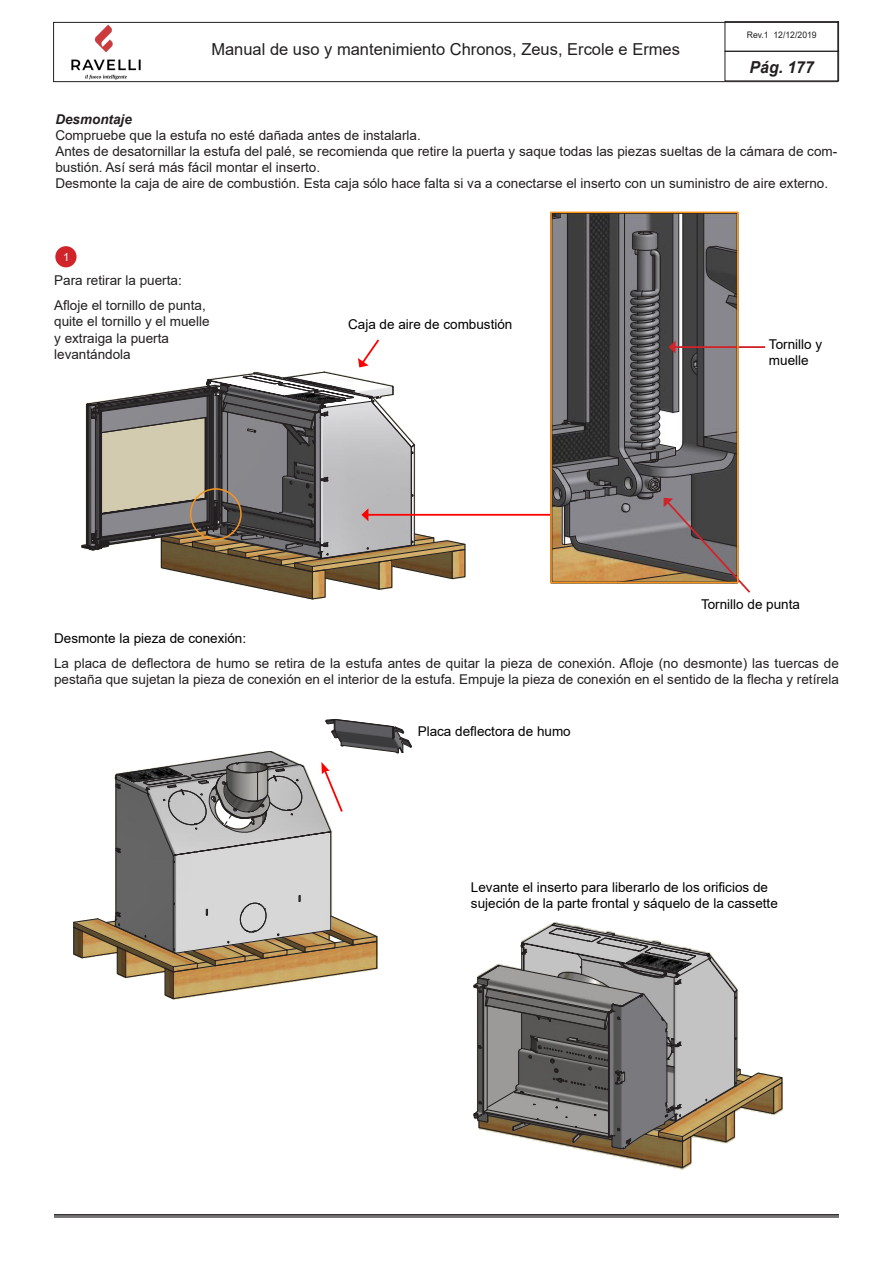
<style>
.page{position:relative;width:893px;height:1263px;background:#fff}
.page>*{position:absolute;margin:0;border:0;box-sizing:border-box;transform-origin:0 0}
.t1{font:17.85px "Arial";letter-spacing:-.005em;color:#000}
.t2{font:16.5px "Arial";color:#231f20}
.t3{font:italic 700 16.5px "Arial";color:#231f20;scale:.96 1}
.t4{font:14.4px "Arial";color:#000}
.Brødtekst{font:13.5px/16.2px "Arial";color:#231f20}
.Brødtekst_medium{font:13.5px/16.2px "Arial";color:#000}
.t5{font:italic 700 13.5px "Arial";color:#231f20}
.Brødtekst_medium-2{font:11.25px "Arial";color:#fff}
.t6{font:9px "Arial";color:#231f20;scale:.96 1}
</style>
<div class="page">
<hr style="left:54px;top:1214px;width:785px;height:1px;background:#231f20">
<hr style="left:54px;top:1215px;width:785px;height:1px;background:#231f20">
<hr style="left:54px;top:1217px;width:785px;height:1px;background:#231f20">
<div style="left:53px;top:22px;width:785px;height:60px;border:1px solid #231f20"></div>
<div style="left:725px;top:21px;width:114px;height:31px;border:1px solid #231f20"></div>
<img style="left:54px;top:22px;width:104px;height:61px">
<hr style="left:367px;top:514px;width:276px;height:2px;background:#f00">
<hr style="left:674px;top:346px;width:91px;height:2px;background:#d1232a">
<svg style="left:550px;top:211px;width:202px;height:382px;background:#74706f"></svg>
<div style="left:550px;top:212px;width:188px;height:371px;border:2px solid #f7931d"></div>
<svg style="left:82px;top:339px;width:383px;height:260px"></svg>
<div style="left:55px;top:246px;width:22px;height:21px;background:#d1232a;border-radius:50%"></div>
<svg style="left:473px;top:922px;width:310px;height:248px"></svg>
<svg style="left:73px;top:718px;width:339px;height:281px"></svg>
<p class="t2" style="left:211px;top:37px;width:470px">Manual de uso y mantenimiento Chronos, Zeus, Ercole e Ermes</p>
<p class="t6" style="left:747px;top:28px;width:74px">Rev.1 12/12/2019</p>
<p class="t3" style="left:750px;top:56px;width:68px">Pág. 177</p>
<p class="t5" style="left:55px;top:110px;width:78px">Desmontaje</p>
<p class="Brødtekst" style="left:55px;top:127px;width:367px">Compruebe que la estufa no esté dañada antes de instalarla.</p>
<p class="Brødtekst" style="left:55px;top:143px;width:783px">Antes de desatornillar la estufa del palé, se recomienda que retire la puerta y saque todas las piezas sueltas de la cámara de com&shy;bustión. Así será más fácil montar el inserto.</p>
<p class="Brødtekst" style="left:55px;top:176px;width:774px">Desmonte la caja de aire de combustión. Esta caja sólo hace falta si va a conectarse el inserto con un suministro de aire externo.</p>
<p class="Brødtekst_medium-2" style="left:63px;top:249px;width:8px">1</p>
<p class="Brødtekst" style="left:54px;top:272px;width:129px">Para retirar la puerta:</p>
<p class="Brødtekst" style="left:54px;top:297px;width:157px">Afloje el tornillo de punta, quite el tornillo y el muelle y extraiga la puerta levantándola</p>
<p class="Brødtekst_medium" style="left:348px;top:316px;width:166px">Caja de aire de combustión</p>
<p class="Brødtekst_medium" style="left:769px;top:336px;width:55px">Tornillo y muelle</p>
<p class="Brødtekst_medium" style="left:701px;top:596px;width:101px">Tornillo de punta</p>
<p class="Brødtekst_medium" style="left:54px;top:630px;width:194px">Desmonte la pieza de conexión:</p>
<p class="Brødtekst" style="left:54px;top:655px;width:786px">La placa de deflectora de humo se retira de la estufa antes de quitar la pieza de conexión. Afloje (no desmonte) las tuercas de pestaña que sujetan la pieza de conexión en el interior de la estufa. Empuje la pieza de conexión en el sentido de la flecha y retírela</p>
<p class="Brødtekst_medium" style="left:418px;top:723px;width:155px">Placa deflectora de humo</p>
<p class="t4" style="left:438px;top:731px;width:46px">EMNE:</p>
<p class="t1" style="left:505px;top:727px;width:126px">Afmontage låge</p>
<p class="Brødtekst_medium" style="left:471px;top:879px;width:308px">Levante el inserto para liberarlo de los orificios de sujeción de la parte frontal y sáquelo de la cassette</p>
</div>
